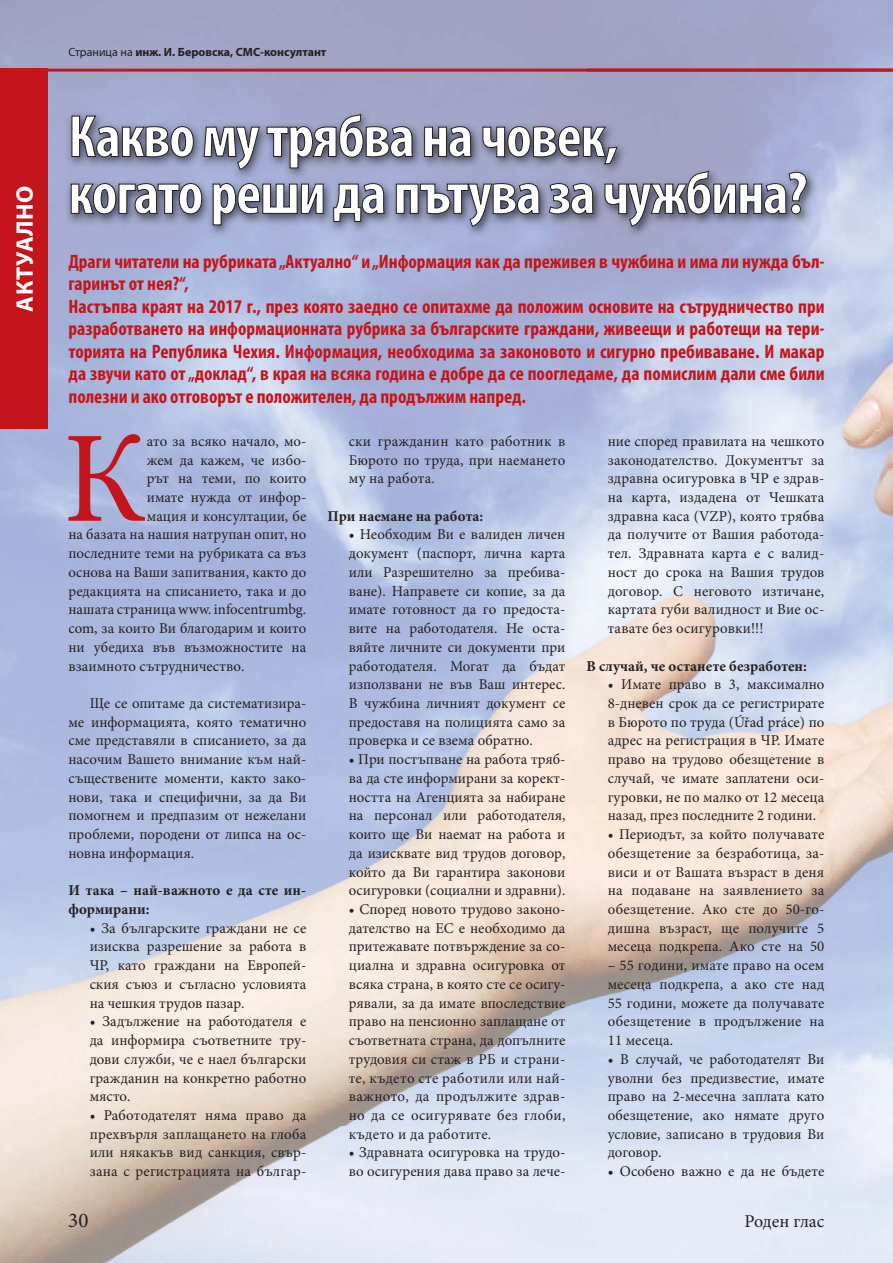
<style>
.page{position:relative;width:893px;height:1263px;background:#fff}
.page>*{position:absolute;margin:0;border:0;box-sizing:border-box;transform-origin:0 0}
.t1{font:130.2px "Minion Pro";color:#c4151c}
.t2{font:700 condensed 60px/57px "Myriad Pro";letter-spacing:-.02em;color:#fff}
.t3{font:700 24px "Myriad Pro";letter-spacing:.02em;color:#fff}
.t4{font:21px "Minion Pro";color:#231f20}
.t5{font:700 condensed 19.5px/22.5px "Myriad Pro";color:#c4151c}
.t6{font:18px "Minion Pro";letter-spacing:-.005em;color:#231f20}
.t7{font:15px/18.8px "Minion Pro";color:#231f20;text-align:justify}
.t8{font:700 15px/18.8px "Minion Pro";letter-spacing:.005em;color:#231f20}
.t9{font:700 12px "Myriad Pro";color:#231f20}
.s1{font-weight:400}
</style>
<div class="page">
<img style="left:0;top:0;width:893px;height:135px">
<img style="left:0;top:135px;width:82px;height:1127px">
<img style="left:812px;top:135px;width:81px;height:1127px">
<img style="left:65px;top:109px;width:753px;height:129px">
<hr style="left:0;top:69px;width:892px;height:3px;background:#c4151c">
<div style="left:0;top:69px;width:47px;height:360px;background:#c4151c"></div>
<hr style="left:587px;top:69px;width:306px;height:3px;background:#c4151c">
<h3 class="t3" style="left:16px;top:312px;width:127px;rotate:-90deg">АКТУАЛНО</h3>
<p class="t9" style="left:68px;top:47px;width:260px"><span class="s1">Страница на</span> инж. И. Беровска, СМС-консултант</p>
<h2 class="t2" style="left:68px;top:107px;width:740px">Какво му трябва на човек,<br>когато реши да пътува за чужбина?</h2>
<p class="t5" style="left:68px;top:250px;width:758px">Драги читатели на рубриката „Актуално“ и „Информация как да преживея в чужбина и има ли нужда бъл&shy;гаринът от нея?“,<br>Настъпва краят на 2017 г., през която заедно се опитахме да положим основите на сътрудничество при разработването на информационната рубрика за българските граждани, живеещи и работещи на тери&shy;торията на Република Чехия. Информация, необходима за законовото и сигурно пребиваване. И макар да звучи като от „доклад“, в края на всяка година е добре да се поогледаме, да помислим дали сме били полезни и ако отговорът е положителен, да продължим напред.</p>
<h1 class="t1" style="left:63px;top:427px;width:85px">К</h1>
<p class="t7" style="left:147px;top:433px;width:161px">ато за всяко начало, мо-</p>
<p class="t7" style="left:147px;top:452px;width:161px">жем да кажем, че избо-</p>
<p class="t7" style="left:147px;top:470px;width:161px">рът на теми, по които</p>
<p class="t7" style="left:147px;top:489px;width:161px">имате нужда от инфор-</p>
<p class="t7" style="left:147px;top:508px;width:161px">мация и консултации, бе</p>
<p class="t7" style="left:68px;top:527px;width:239px">на базата на нашия натрупан опит, но</p>
<p class="t7" style="left:68px;top:545px;width:239px">последните теми на рубриката са въз</p>
<p class="t7" style="left:68px;top:564px;width:239px">основа на Ваши запитвания, както до</p>
<p class="t7" style="left:68px;top:583px;width:239px">редакцията на списанието, така и до</p>
<p class="t7" style="left:68px;top:601px;width:239px">нашата страница www. infocentrumbg.</p>
<p class="t7" style="left:68px;top:620px;width:239px">com, за които Ви благодарим и които</p>
<p class="t7" style="left:68px;top:639px;width:239px">ни убедиха във възможностите на</p>
<p class="t7" style="left:68px;top:658px;width:177px">взаимното сътрудничество.</p>
<p class="t7" style="left:68px;top:695px;width:239px;text-indent:21px">Ще се опитаме да систематизира&shy;ме информацията, която тематично сме представяли в списанието, за да насочим Вашето внимание към най&shy;съществените моменти, както зако&shy;нови, така и специфични, за да Ви помогнем и предпазим от нежелани проблеми, породени от липса на ос&shy;новна информация.</p>
<p class="t8" style="left:68px;top:881px;width:239px">И така – най-важното е да сте ин&shy;формирани:</p>
<p class="t7" style="left:90px;top:920px;width:218px">• За българските граждани не се изисква разрешение за работа в ЧР, като граждани на Европей&shy;ския съюз и съгласно условията на чешкия трудов пазар.</p>
<p class="t7" style="left:90px;top:1013px;width:218px">• Задължение на работодателя е да информира съответните тру&shy;дови служби, че е наел български гражданин на конкретно работно място.</p>
<p class="t7" style="left:90px;top:1107px;width:218px">• Работодателят няма право да прехвърля заплащането на глоба или някакъв вид санкция, свър&shy;зана с регистрацията на българ-</p>
<p class="t7" style="left:349px;top:433px;width:218px">ски гражданин като работник в Бюрото по труда, при наемането му на работа.</p>
<p class="t8" style="left:328px;top:506px;width:157px">При наемане на работа:</p>
<p class="t7" style="left:349px;top:527px;width:218px">• Необходим Ви е валиден личен документ (паспорт, лична карта или Разрешително за пребива&shy;ване). Направете си копие, за да имате готовност да го предоста&shy;вите на работодателя. Не оста&shy;вяйте личните си документи при работодателя. Могат да бъдат използвани не във Ваш интерес.<br>В чужбина личният документ се предоставя на полицията само за проверка и се взема обратно.</p>
<p class="t7" style="left:349px;top:751px;width:218px">• При постъпване на работа тряб&shy;ва да сте информирани за корект&shy;ността на Агенцията за набиране на персонал или работодателя, които ще Ви наемат на работа и да изисквате вид трудов договор, който да Ви гарантира законови осигуровки (социални и здравни).</p>
<p class="t7" style="left:349px;top:901px;width:218px">• Според новото трудово законо&shy;дателство на ЕС е необходимо да притежавате потвърждение за со&shy;циална и здравна осигуровка от всяка страна, в която сте се осигу&shy;рявали, за да имате впоследствие право на пенсионно заплащане от съответната страна, да допълните трудовия си стаж в РБ и страни&shy;те, където сте работили или най&shy;важното, да продължите здрав&shy;но да се осигурявате без глоби, където и да работите.</p>
<p class="t7" style="left:349px;top:1145px;width:218px">• Здравната осигуровка на трудо&shy;во осигурения дава право за лече-</p>
<p class="t7" style="left:608px;top:433px;width:218px">ние според правилата на чешкото законодателство. Документът за здравна осигуровка в ЧР е здрав&shy;на карта, издадена от Чешката здравна каса (VZP), която трябва да получите от Вашия работода&shy;тел. Здравната карта е с валид&shy;ност до срока на Вашия трудов договор. С неговото изтичане, картата губи валидност и Вие ос&shy;тавате без осигуровки!!!</p>
<p class="t8" style="left:586px;top:656px;width:222px">В случай, че останете безработен:</p>
<p class="t7" style="left:608px;top:676px;width:218px">• Имате право в 3, максимално 8-дневен срок да се регистрирате в Бюрото по труда (Úřad práce) по адрес на регистрация в ЧР. Имате право на трудово обезщетение в случай, че имате заплатени оси&shy;гуровки, не по малко от 12 месеца назад, през последните 2 години.</p>
<p class="t7" style="left:608px;top:826px;width:218px">• Периодът, за който получавате обезщетение за безработица, за&shy;виси и от Вашата възраст в деня на подаване на заявлението за обезщетение. Ако сте до 50-го&shy;дишна възраст, ще получите 5 месеца подкрепа. Ако сте на 50</p>
<p class="t7" style="left:608px;top:957px;width:218px">– 55 години, имате право на осем месеца подкрепа, а ако сте над 55 години, можете да получавате обезщетение в продължение на 11 месеца.</p>
<p class="t7" style="left:608px;top:1051px;width:218px">• В случай, че работодателят Ви уволни без предизвестие, имате право на 2-месечна заплата като обезщетение, ако нямате друго условие, записано в трудовия Ви договор.</p>
<p class="t7" style="left:608px;top:1163px;width:218px">• Особено важно е да не бъдете</p>
<h3 class="t4" style="left:68px;top:1212px;width:22px">30</h3>
<p class="t6" style="left:744px;top:1214px;width:81px">Роден глас</p>
</div>
